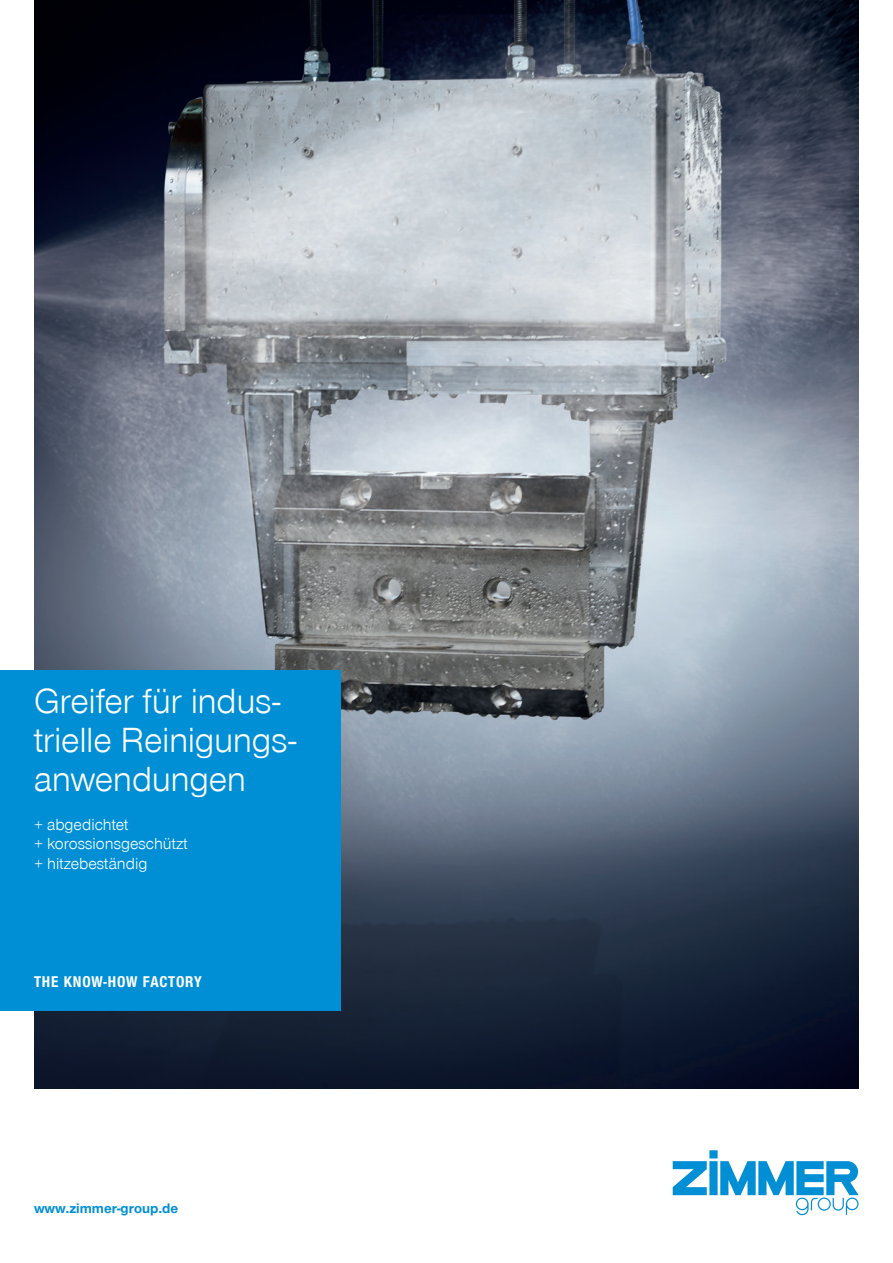
<style>
.page{position:relative;width:893px;height:1263px;background:#fff}
.page>*{position:absolute;margin:0;border:0;box-sizing:border-box;transform-origin:0 0}
.t1{font:300 36px/39px "Zimmer Group Sans";letter-spacing:-.01em;color:#fff}
.CB_AF_Unterzeile_Bad{font:300 16.5px "Zimmer Group Sans";color:#fff}
.CB_AF_Claim_Badge_Ti{font:700 16.05px "Zimmer Group Sans Cond";letter-spacing:.05em;color:#fff}
.CB_AF_Fließtext_9_5{font:700 14.25px "Zimmer Group Sans Global";color:#008fd5}
</style>
<div class="page">
<img style="left:34px;top:0;width:825px;height:1089px">
<div style="left:0;top:670px;width:340px;height:340px;background:#008fd5"></div>
<svg style="left:673px;top:1150px;width:186px;height:66px"></svg>
<p class="t1" style="left:34px;top:680px;width:264px">Greifer für indus&shy;trielle Reinigungs&shy;anwendungen</p>
<p class="CB_AF_Unterzeile_Bad" style="left:34px;top:813px;width:96px">+ abgedichtet</p>
<p class="CB_AF_Unterzeile_Bad" style="left:34px;top:833px;width:155px">+ korossionsgeschützt</p>
<p class="CB_AF_Unterzeile_Bad" style="left:34px;top:853px;width:115px">+ hitzebeständig</p>
<p class="CB_AF_Claim_Badge_Ti" style="left:34px;top:972px;width:169px">THE KNOW-HOW FACTORY</p>
<p class="CB_AF_Fließtext_9_5" style="left:34px;top:1199px;width:146px">www.zimmer-group.de</p>
</div>
